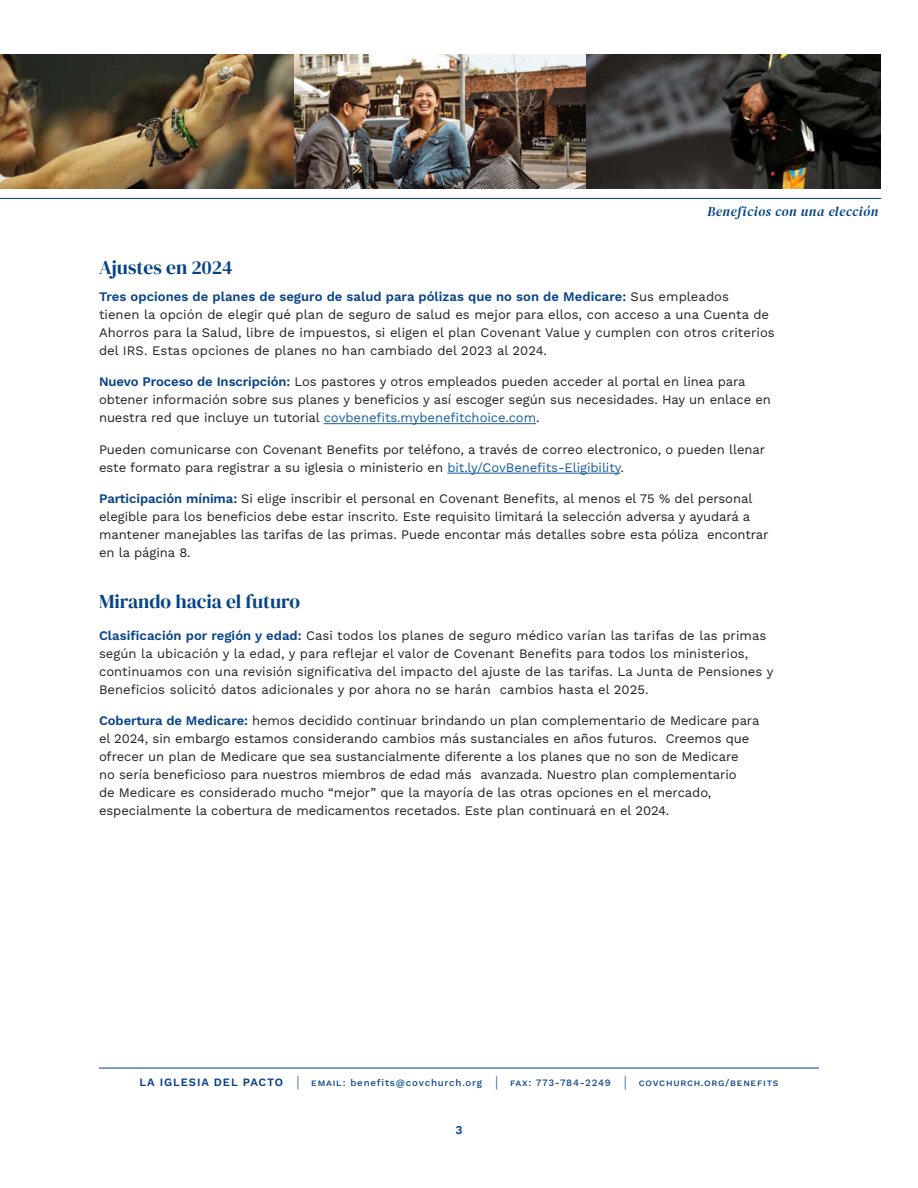
<style>
.page{position:relative;width:918px;height:1188px;background:#fff}
.page>*{position:absolute;margin:0;border:0;box-sizing:border-box;transform-origin:0 0}
.Heading__DM_Serif{font:19.5px "DM Serif Display";color:#054286}
.t1{font:italic 13.5px "DM Serif Display";letter-spacing:.04em;color:#054286}
.Body{font:13.05px/18px "Work Sans";letter-spacing:-.005em;color:#231f20}
.t2{font:600 12px "Work Sans";color:#054286}
.t3{font:500 9.75px "Work Sans";letter-spacing:.08em;color:#054286}
.s1{font-weight:600;color:#054286}
.s2{color:#175d9e}
.s3{font-weight:600;font-size:11.25px}
.s4{font-weight:300;font-size:15px}
</style>
<div class="page">
<hr style="left:99px;top:1068px;width:720px;height:1px;background:#054286">
<hr style="left:324px;top:423px;width:212px;height:1px;background:#175d9e">
<hr style="left:447px;top:473px;width:173px;height:1px;background:#175d9e">
<hr style="left:0;top:198px;width:881px;height:1px;background:#054286">
<img style="left:0;top:55px;width:881px;height:134px">
<p class="t1" style="left:707px;top:204px;width:172px">Beneficios con una elección</p>
<p class="Heading__DM_Serif" style="left:99px;top:256px;width:135px">Ajustes en 2024</p>
<p class="Body" style="left:99px;top:287px;width:677px"><span class="s1">Tres opciones de planes de seguro de salud para pólizas que no son de Medicare:</span> Sus empleados<br>tienen la opción de elegir qué plan de seguro de salud es mejor para ellos, con acceso a una Cuenta de Ahorros para la Salud, libre de impuestos, si eligen el plan Covenant Value y cumplen con otros criterios del IRS. Estas opciones de planes no han cambiado del 2023 al 2024.</p>
<p class="Body" style="left:99px;top:372px;width:674px"><span class="s1">Nuevo Proceso de Inscripción:</span> Los pastores y otros empleados pueden acceder al portal en linea para obtener información sobre sus planes y beneficios y así escoger según sus necesidades. Hay un enlace en nuestra red que incluye un tutorial <span class="s2">covbenefits.mybenefitchoice.com</span>.</p>
<p class="Body" style="left:99px;top:440px;width:668px">Pueden comunicarse con Covenant Benefits por teléfono, a través de correo electronico, o pueden llenar este formato para registrar a su iglesia o ministerio en <span class="s2">bit.ly/CovBenefits-Eligibility</span>.</p>
<p class="Body" style="left:99px;top:489px;width:671px"><span class="s1">Participación mínima:</span> Si elige inscribir el personal en Covenant Benefits, al menos el 75 % del personal elegible para los beneficios debe estar inscrito. Este requisito limitará la selección adversa y ayudará a mantener manejables las tarifas de las primas. Puede encontar más detalles sobre esta póliza encontrar en la página 8.</p>
<p class="Heading__DM_Serif" style="left:99px;top:591px;width:203px">Mirando hacia el futuro</p>
<p class="Body" style="left:99px;top:626px;width:676px"><span class="s1">Clasificación por región y edad:</span> Casi todos los planes de seguro médico varían las tarifas de las primas según la ubicación y la edad, y para reflejar el valor de Covenant Benefits para todos los ministerios, continuamos con una revisión significativa del impacto del ajuste de las tarifas. La Junta de Pensiones y Beneficios solicitó datos adicionales y por ahora no se harán cambios hasta el 2025.</p>
<p class="Body" style="left:99px;top:711px;width:662px"><span class="s1">Cobertura de Medicare:</span> hemos decidido continuar brindando un plan complementario de Medicare para el 2024, sin embargo estamos considerando cambios más sustanciales en años futuros. Creemos que ofrecer un plan de Medicare que sea sustancialmente diferente a los planes que no son de Medicare<br>no sería beneficioso para nuestros miembros de edad más avanzada. Nuestro plan complementario<br>de Medicare es considerado mucho “mejor” que la mayoría de las otras opciones en el mercado, especialmente la cobertura de medicamentos recetados. Este plan continuará en el 2024.</p>
<p class="t3" style="left:140px;top:1076px;width:640px"><span class="s3">LA IGLESIA DEL PACTO</span> <span class="s4">|</span> email: benefits@covchurch.org <span class="s4">|</span> fax: 773-784-2249 <span class="s4">|</span> covchurch.org/benefits</p>
<p class="t2" style="left:455px;top:1121px;width:9px">3</p>
</div>
